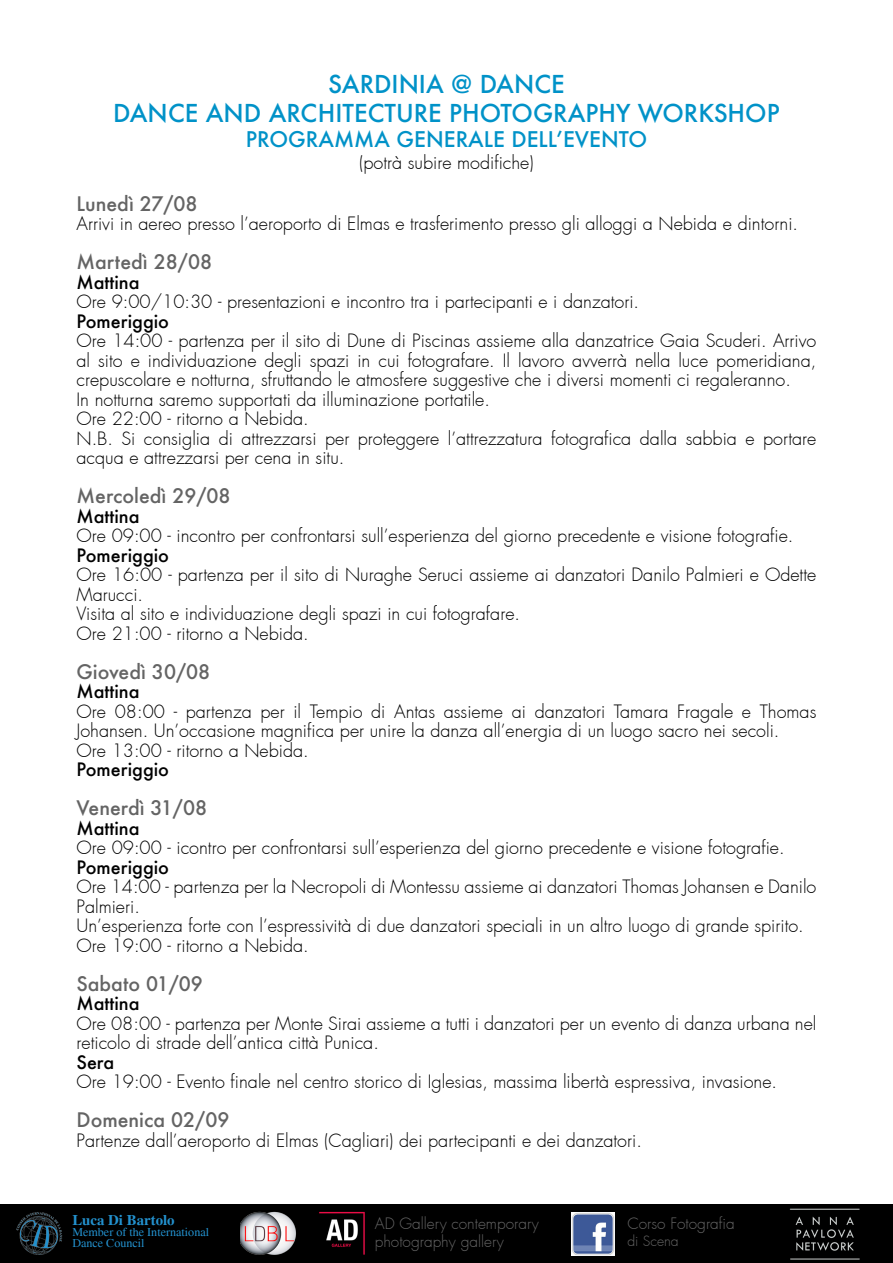
<style>
.page{position:relative;width:893px;height:1263px;background:#fff}
.page>*{position:absolute;margin:0;border:0;box-sizing:border-box;transform-origin:0 0}
.t1{font:500 24px/28.8px "Futura";color:#0092c8;text-align:center}
.t2{font:500 21px "Futura";color:#0092c8}
.t3{font:500 19.5px "Futura";color:#646464}
.t4{font:300 18px/19.5px "Futura";color:#000}
.t5{font:500 18px "Futura";color:#000}
.t6{font:300 15.45px/18.5px "Futura";color:#646464}
.t7{font:700 14.85px "Times";color:#2391ce}
.t8{font:300 13.95px "Futura";color:#646464}
.t9{font:12.15px/10.9px "Times";color:#2391ce}
</style>
<div class="page">
<div style="left:0;top:1204px;width:893px;height:59px;background:#000"></div>
<img style="left:319px;top:1211px;width:46px;height:44px">
<img style="left:572px;top:1213px;width:42px;height:42px">
<img style="left:240px;top:1211px;width:56px;height:44px">
<img style="left:16px;top:1212px;width:47px;height:43px">
<img style="left:789px;top:1208px;width:71px;height:52px">
<h1 class="t1" style="left:113px;top:70px;width:668px">SARDINIA @ DANCE<br>DANCE AND ARCHITECTURE PHOTOGRAPHY WORKSHOP</h1>
<p class="t2" style="left:246px;top:125px;width:403px">PROGRAMMA GENERALE DELL’EVENTO</p>
<p class="t4" style="left:359px;top:153px;width:176px">(potrà subire modifiche)</p>
<p class="t3" style="left:77px;top:190px;width:123px">Lunedì 27/08</p>
<p class="t4" style="left:77px;top:214px;width:723px">Arrivi in aereo presso l’aeroporto di Elmas e trasferimento presso gli alloggi a Nebida e dintorni.</p>
<p class="t3" style="left:77px;top:248px;width:137px">Martedì 28/08</p>
<p class="t5" style="left:77px;top:270px;width:65px">Mattina</p>
<p class="t4" style="left:77px;top:292px;width:564px">Ore 9:00/10:30 - presentazioni e incontro tra i partecipanti e i danzatori.</p>
<p class="t5" style="left:77px;top:309px;width:94px">Pomeriggio</p>
<p class="t4" style="left:77px;top:331px;width:741px">Ore 14:00 - partenza per il sito di Dune di Piscinas assieme alla danzatrice Gaia Scuderi. Arrivo al sito e individuazione degli spazi in cui fotografare. Il lavoro avverrà nella luce pomeridiana, crepuscolare e notturna, sfruttando le atmosfere suggestive che i diversi momenti ci regaleranno.<br>In notturna saremo supportati da illuminazione portatile.<br>Ore 22:00 - ritorno a Nebida.<br>N.B. Si consiglia di attrezzarsi per proteggere l’attrezzatura fotografica dalla sabbia e portare acqua e attrezzarsi per cena in situ.</p>
<p class="t3" style="left:77px;top:482px;width:156px">Mercoledì 29/08</p>
<p class="t5" style="left:77px;top:504px;width:65px">Mattina</p>
<p class="t4" style="left:77px;top:526px;width:718px">Ore 09:00 - incontro per confrontarsi sull’esperienza del giorno precedente e visione fotografie.</p>
<p class="t5" style="left:77px;top:543px;width:94px">Pomeriggio</p>
<p class="t4" style="left:77px;top:565px;width:741px">Ore 16:00 - partenza per il sito di Nuraghe Seruci assieme ai danzatori Danilo Palmieri e Odette Marucci.<br>Visita al sito e individuazione degli spazi in cui fotografare.<br>Ore 21:00 - ritorno a Nebida.</p>
<p class="t3" style="left:77px;top:658px;width:135px">Giovedì 30/08</p>
<p class="t5" style="left:77px;top:679px;width:65px">Mattina</p>
<p class="t4" style="left:77px;top:702px;width:741px">Ore 08:00 - partenza per il Tempio di Antas assieme ai danzatori Tamara Fragale e Thomas<br>Johansen. Un’occasione magnifica per unire la danza all’energia di un luogo sacro nei secoli.<br>Ore 13:00 - ritorno a Nebida.</p>
<p class="t5" style="left:77px;top:757px;width:94px">Pomeriggio</p>
<p class="t3" style="left:77px;top:794px;width:132px">Venerdì 31/08</p>
<p class="t5" style="left:77px;top:816px;width:65px">Mattina</p>
<p class="t4" style="left:77px;top:838px;width:710px">Ore 09:00 - icontro per confrontarsi sull’esperienza del giorno precedente e visione fotografie.</p>
<p class="t5" style="left:77px;top:855px;width:94px">Pomeriggio</p>
<p class="t4" style="left:77px;top:877px;width:741px">Ore 14:00 - partenza per la Necropoli di Montessu assieme ai danzatori Thomas Johansen e Danilo Palmieri.<br>Un’esperienza forte con l’espressività di due danzatori speciali in un altro luogo di grande spirito.<br>Ore 19:00 - ritorno a Nebida.</p>
<p class="t3" style="left:77px;top:970px;width:128px">Sabato 01/09</p>
<p class="t5" style="left:77px;top:991px;width:65px">Mattina</p>
<p class="t4" style="left:77px;top:1014px;width:741px">Ore 08:00 - partenza per Monte Sirai assieme a tutti i danzatori per un evento di danza urbana nel reticolo di strade dell’antica città Punica.</p>
<p class="t5" style="left:77px;top:1050px;width:39px">Sera</p>
<p class="t4" style="left:77px;top:1072px;width:702px">Ore 19:00 - Evento finale nel centro storico di Iglesias, massima libertà espressiva, invasione.</p>
<p class="t3" style="left:77px;top:1106px;width:154px">Domenica 02/09</p>
<p class="t4" style="left:77px;top:1131px;width:567px">Partenze dall’aeroporto di Elmas (Cagliari) dei partecipanti e dei danzatori.</p>
<p class="t7" style="left:72px;top:1211px;width:104px">Luca Di Bartolo</p>
<p class="t9" style="left:72px;top:1227px;width:138px">Member of the International<br>Dance Council</p>
<p class="t6" style="left:375px;top:1214px;width:166px">AD Gallery contemporary photography gallery</p>
<p class="t6" style="left:627px;top:1215px;width:109px">Corso Fotografia</p>
<p class="t8" style="left:627px;top:1232px;width:53px">di Scena</p>
</div>
